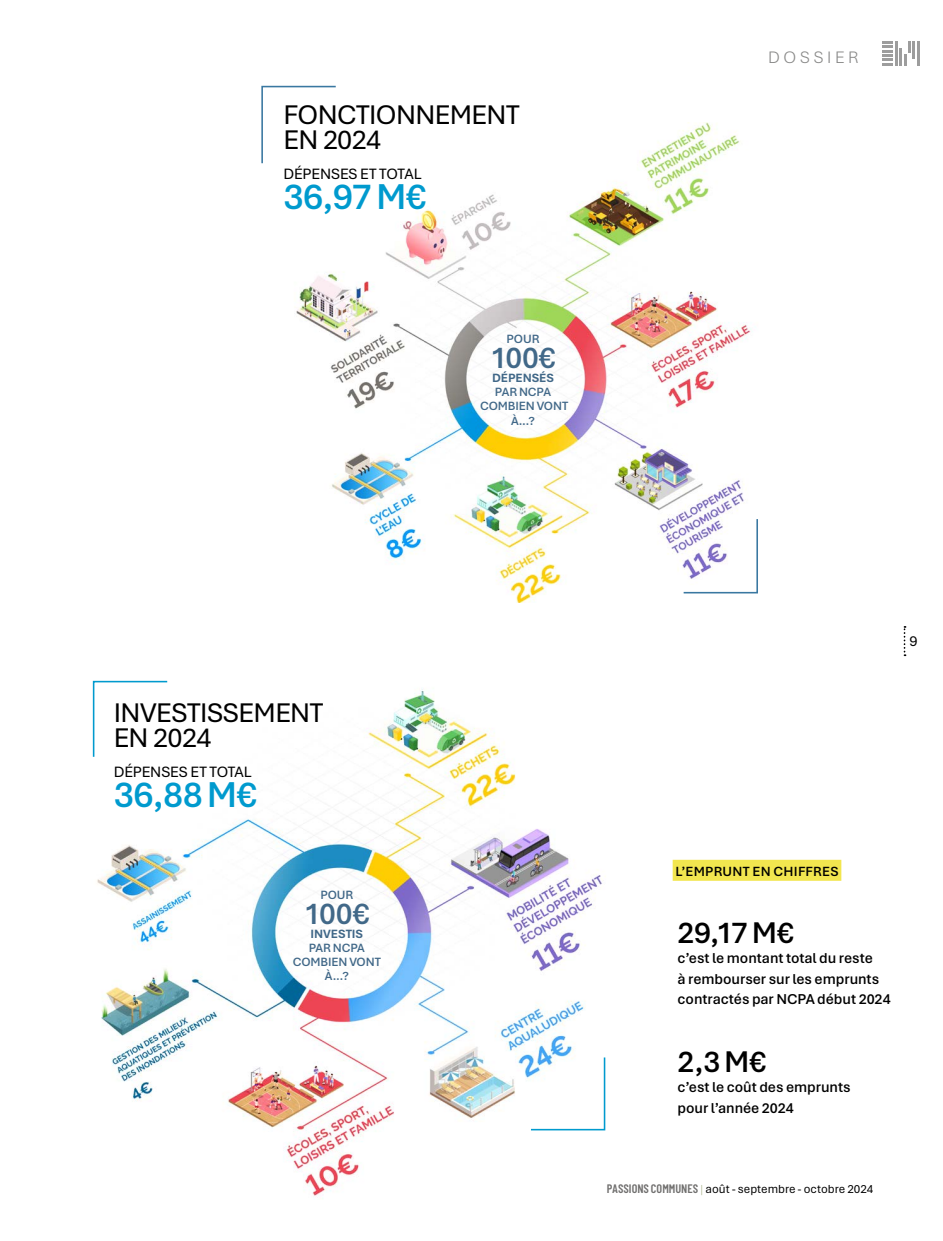
<style>
.page{position:relative;width:943px;height:1241px;background:#fff}
.page>*{position:absolute;margin:0;border:0;box-sizing:border-box;transform-origin:0 0}
.t1{font:600 37.8px "Aptos";letter-spacing:-.01em;color:#009ace}
.t2{font:600 31.5px "Aptos";letter-spacing:.06em;color:#000}
.t3{font:600 31.5px "Aptos";letter-spacing:-.03em;color:#416888}
.t4{font:28.35px/25.2px "Aptos";letter-spacing:-.025em;color:#000}
.t5{font:300 17.5px "Aptos";letter-spacing:.21em;color:#898988}
.t6{font:15.75px "Aptos";letter-spacing:-.01em;color:#000}
.t7{font:600 15.05px/20.3px "Aptos";letter-spacing:-.005em;color:#000}
.t8{font:15.05px "Aptos";color:#000}
.t9{font:600 14px "Aptos";letter-spacing:.015em;color:#000}
.t10{font:600 12.6px/14.2px "Aptos";letter-spacing:-.01em;color:#416888;text-align:center}
.t11{font:700 12.6px "Aptos";letter-spacing:-.005em;color:#416888}
.t12{font:12.25px "Aptos";color:#000}
.s1{font-family:"Barlow Condensed";font-weight:600;color:#71706f}
.s2{font-weight:300;color:#afb792}
</style>
<div class="page">
<img style="left:97px;top:689px;width:509px;height:507px">
<svg style="left:92px;top:680px;width:77px;height:78px"></svg>
<svg style="left:529px;top:1055px;width:77px;height:75px"></svg>
<svg style="left:903px;top:626px;width:2px;height:30px"></svg>
<hr style="left:895px;top:41px;width:2px;height:24px;background:#9d9d9d">
<svg style="left:899px;top:41px;width:15px;height:24px"></svg>
<hr style="left:917px;top:41px;width:2px;height:24px;background:#9d9d9d">
<svg style="left:882px;top:41px;width:11px;height:24px"></svg>
<div style="left:672px;top:859px;width:169px;height:21px;background:#f2e64f"></div>
<img style="left:296px;top:122px;width:457px;height:481px">
<svg style="left:261px;top:85px;width:76px;height:80px"></svg>
<svg style="left:682px;top:517px;width:76px;height:77px"></svg>
<h3 class="t4" style="left:283px;top:101px;width:238px">FONCTIONNEMENT<br>EN 2024</h3>
<p class="t6" style="left:283px;top:163px;width:140px">DÉPENSES ET TOTAL</p>
<h1 class="t1" style="left:283px;top:171px;width:144px">36,97M€</h1>
<p class="t10" style="left:506px;top:331px;width:34px">POUR</p>
<h2 class="t3" style="left:490px;top:336px;width:67px">100€</h2>
<p class="t11" style="left:492px;top:369px;width:63px">DÉPENSÉS</p>
<p class="t10" style="left:480px;top:384px;width:90px">PAR NCPA<br>COMBIEN VONT<br>À…?</p>
<p class="t5" style="left:768px;top:45px;width:92px">DOSSIER</p>
<h3 class="t4" style="left:114px;top:698px;width:211px">INVESTISSEMENT<br>EN 2024</h3>
<p class="t6" style="left:114px;top:761px;width:140px">DÉPENSES ET TOTAL</p>
<h1 class="t1" style="left:114px;top:768px;width:145px">36,88M€</h1>
<p class="t10" style="left:320px;top:887px;width:34px">POUR</p>
<h2 class="t3" style="left:304px;top:891px;width:67px">100€</h2>
<p class="t11" style="left:310px;top:924px;width:54px">INVESTIS</p>
<p class="t10" style="left:293px;top:940px;width:90px">PAR NCPA<br>COMBIEN VONT<br>À…?</p>
<p class="t8" style="left:909px;top:630px;width:10px">9</p>
<p class="t9" style="left:675px;top:861px;width:164px">L’EMPRUNT EN CHIFFRES</p>
<h2 class="t2" style="left:677px;top:911px;width:118px">29,17M€</h2>
<p class="t7" style="left:677px;top:947px;width:215px">c’est le montant total du reste<br>à rembourser sur les emprunts contractés par NCPA début 2024</p>
<h2 class="t2" style="left:677px;top:1039px;width:90px">2,3M€</h2>
<p class="t7" style="left:677px;top:1076px;width:174px">c’est le coût des emprunts pour l’année 2024</p>
<p class="t12" style="left:607px;top:1180px;width:268px"><span class="s1">PASSIONS COMMUNES</span> <span class="s2">|</span> août - septembre - octobre 2024</p>
</div>
